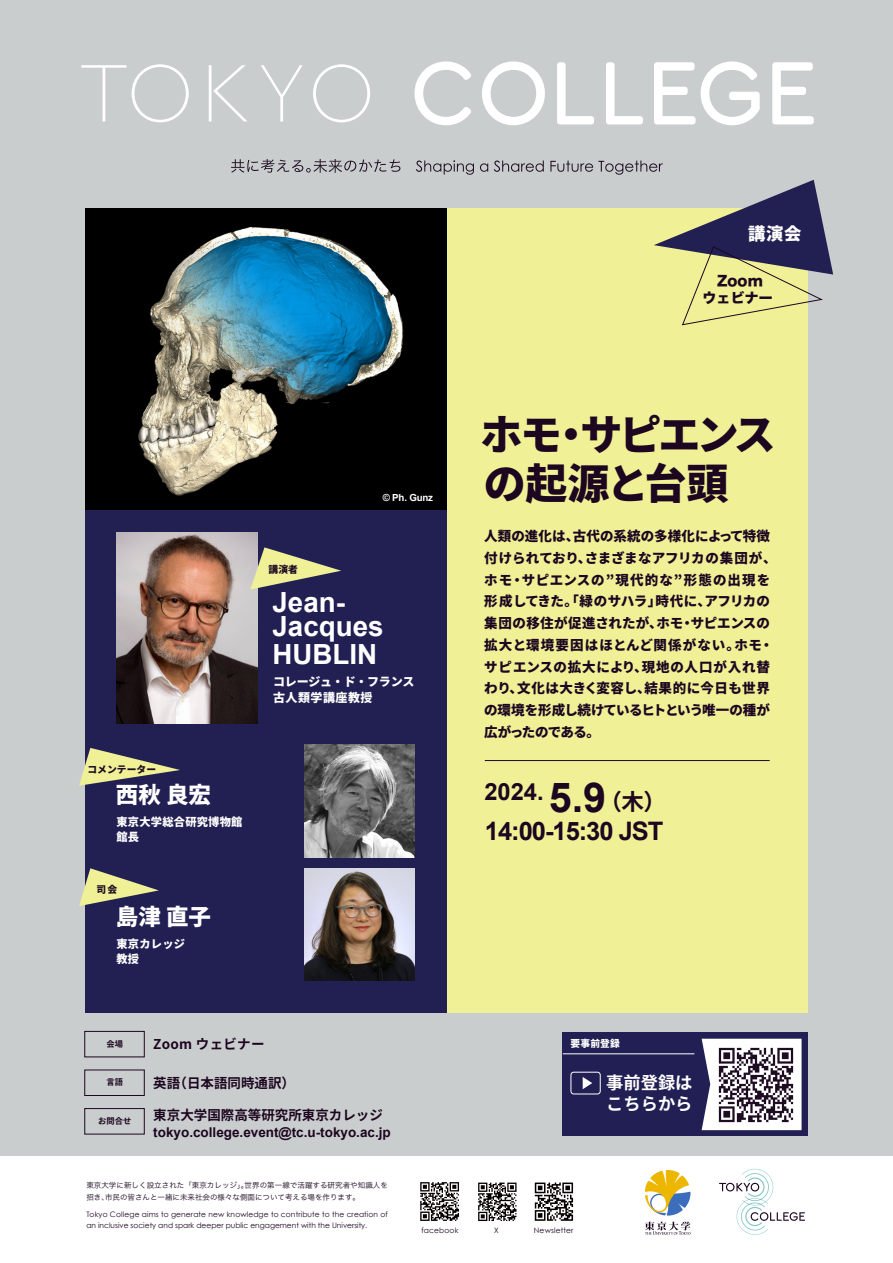
<style>
.page{position:relative;width:893px;height:1263px;background:#cacdcd}
.page>*{position:absolute;margin:0;border:0;box-sizing:border-box;transform-origin:0 0}
.t1{font:900 42px/48.8px "Noto Sans CJ Kjp";letter-spacing:-.065em;color:#1c0620}
.t2{font:700 41.25px "Arial";color:#1c0620}
.t3{font:700 27.75px/24.4px "Arial";color:#fff}
.t4{font:700 25.5px "Arial";letter-spacing:-.04em;color:#1c0620}
.t5{font:700 23.7px "Arial";color:#1c0620}
.t6{font:900 22.5px "Noto Sans CJ Kjp";color:#fff}
.t7{font:700 17.25px/21.4px "Noto Sans CJ Kjp";color:#fff}
.t8{font:900 17.25px "Noto Sans CJ Kjp";color:#fff}
.t9{font:13.88px/16.9px "Hira Kaku Std W8";letter-spacing:.01em;color:#1c0620;text-align:center}
.t10{font:900 13.5px/21.8px "Noto Sans CJ Kjp";letter-spacing:.01em;color:#1c0620}
.t11{font:700 13.5px "Arial";color:#1c0620}
.t12{font:700 13.5px "Noto Sans CJ Kjp";color:#1c0620}
.t13{font:700 13.5px "Noto Sans CJ Kjp";letter-spacing:.02em;color:#1c0620}
.t14{font:900 12px/15.8px "Noto Sans CJ Kjp";letter-spacing:.01em;color:#fff}
.t15{font:900 11.25px/15px "Noto Sans CJ Kjp";letter-spacing:.02em;color:#fff}
.t16{font:900 9.75px "Noto Sans CJ Kjp";letter-spacing:.01em;color:#1e0c22}
.t17{font:700 9.75px "Arial";letter-spacing:-.02em;color:#fff}
.t18{font:900 9.75px "Noto Sans CJ Kjp";letter-spacing:.02em;color:#fff}
.t19{font:700 8.25px "Noto Sans CJ Kjp";color:#1c0620}
.t20{font:7.5px/10.5px "Century Gothic";letter-spacing:.015em;color:#1c0620}
.t21{font:7.5px/12px "Hira Kaku Pro N W3";letter-spacing:.005em;color:#1c0620}
.s1{font-family:"Noto Sans CJ Kjp";font-size:22.5px}
</style>
<div class="page">
<div style="left:0;top:1157px;width:893px;height:106px;background:#fff"></div>
<svg style="left:719px;top:1169px;width:86px;height:66px"></svg>
<svg style="left:420px;top:1182px;width:39px;height:39px"></svg>
<svg style="left:478px;top:1182px;width:39px;height:39px"></svg>
<div style="left:533px;top:1181px;width:42px;height:41px;background:linear-gradient(to bottom,#f4f4f4,#f7f7f7)"></div>
<svg style="left:535px;top:1182px;width:38px;height:39px"></svg>
<svg style="left:645px;top:1170px;width:45px;height:45px"></svg>
<svg style="left:645px;top:1221px;width:45px;height:14px"></svg>
<svg style="left:231px;top:159px;width:169px;height:14px"></svg>
<svg style="left:416px;top:160px;width:58px;height:15px"></svg>
<svg style="left:480px;top:163px;width:8px;height:9px"></svg>
<svg style="left:494px;top:161px;width:50px;height:11px"></svg>
<svg style="left:414px;top:61px;width:57px;height:64px"></svg>
<svg style="left:482px;top:61px;width:63px;height:64px"></svg>
<svg style="left:557px;top:62px;width:37px;height:62px"></svg>
<svg style="left:606px;top:62px;width:37px;height:62px"></svg>
<svg style="left:654px;top:62px;width:41px;height:62px"></svg>
<svg style="left:701px;top:61px;width:59px;height:64px"></svg>
<svg style="left:772px;top:62px;width:42px;height:62px"></svg>
<svg style="left:81px;top:64px;width:108px;height:58px"></svg>
<svg style="left:209px;top:65px;width:38px;height:57px"></svg>
<svg style="left:261px;top:65px;width:42px;height:57px"></svg>
<svg style="left:313px;top:64px;width:57px;height:58px"></svg>
<div style="left:85px;top:208px;width:723px;height:805px;background:#f0f096"></div>
<div style="left:85px;top:208px;width:361px;height:805px;background:#221f53"></div>
<div style="left:84px;top:1070px;width:61px;height:26px;border:1px solid #1c0620"></div>
<div style="left:84px;top:1108px;width:61px;height:26px;border:1px solid #1c0620"></div>
<div style="left:84px;top:1031px;width:61px;height:26px;border:1px solid #1c0620"></div>
<img style="left:85px;top:208px;width:361px;height:302px">
<img style="left:304px;top:868px;width:111px;height:113px">
<img style="left:304px;top:745px;width:111px;height:113px">
<svg style="left:79px;top:868px;width:80px;height:38px"></svg>
<svg style="left:79px;top:748px;width:101px;height:38px"></svg>
<svg style="left:550px;top:161px;width:283px;height:164px"></svg>
<hr style="left:485px;top:760px;width:285px;height:1px;background:#1c0620">
<div style="left:563px;top:1033px;width:245px;height:103px;background:#211f53"></div>
<svg style="left:702px;top:1039px;width:100px;height:91px"></svg>
<hr style="left:563px;top:1053px;width:131px;height:1px;background:#fff">
<svg style="left:583px;top:1077px;width:9px;height:12px"></svg>
<div style="left:571px;top:1072px;width:30px;height:22px;border:1px solid #fff;border-radius:3px"></div>
<img style="left:711px;top:1040px;width:90px;height:89px">
<img style="left:117px;top:533px;width:140px;height:190px">
<svg style="left:250px;top:547px;width:91px;height:42px"></svg>
<p class="t16" style="left:269px;top:564px;width:31px">講演者</p>
<p class="t17" style="left:383px;top:491px;width:52px">© Ph. Gunz</p>
<h3 class="t3" style="left:272px;top:591px;width:113px">Jean-<br>Jacques</h3>
<h3 class="t3" style="left:272px;top:643px;width:106px">HUBLIN</h3>
<p class="t16" style="left:87px;top:763px;width:70px">コメンテーター</p>
<h3 class="t6" style="left:116px;top:782px;width:97px">西秋 良宏</h3>
<p class="t15" style="left:117px;top:815px;width:128px">東京大学総合研究博物館館長</p>
<p class="t16" style="left:96px;top:884px;width:22px">司会</p>
<h3 class="t6" style="left:116px;top:904px;width:97px">島津 直子</h3>
<p class="t15" style="left:117px;top:936px;width:70px">東京カレッジ教授</p>
<p class="t14" style="left:273px;top:674px;width:143px">コレージュ・ド・フランス古人類学講座教授</p>
<p class="t19" style="left:107px;top:1039px;width:18px">会場</p>
<p class="t13" style="left:153px;top:1036px;width:113px">Zoom ウェビナー</p>
<p class="t19" style="left:107px;top:1077px;width:18px">言語</p>
<p class="t12" style="left:153px;top:1075px;width:143px">英語（日本語同時通訳）</p>
<p class="t19" style="left:98px;top:1117px;width:34px">お問合せ</p>
<p class="t12" style="left:153px;top:1107px;width:231px">東京大学国際高等研究所東京カレッジ</p>
<p class="t11" style="left:153px;top:1123px;width:239px">tokyo.college.event@tc.u-tokyo.ac.jp</p>
<p class="t8" style="left:748px;top:224px;width:55px">講演会</p>
<p class="t9" style="left:703px;top:272px;width:71px">Zoom<br>ウェビナー</p>
<h1 class="t1" style="left:481px;top:412px;width:297px">ホモ・サピエンスの起源と台頭</h1>
<p class="t10" style="left:484px;top:526px;width:294px">人類の進化は、古代の系統の多様化によって特徴付けられており、さまざまなアフリカの集団が、ホモ・サピエンスの”現代的な”形態の出現を形成してきた。「緑のサハラ」時代に、アフリカの集団の移住が促進されたが、ホモ・サピエンスの拡大と環境要因はほとんど関係がない。ホモ・サピエンスの拡大により、現地の人口が入れ替わり、文化は大きく変容し、結果的に今日も世界の環境を形成し続けているヒトという唯一の種が広がったのである。</p>
<h2 class="t2" style="left:549px;top:770px;width:119px">5.9 <span class="s1">（木）</span></h2>
<h3 class="t4" style="left:485px;top:814px;width:180px">14:00-15:30 JST</h3>
<h3 class="t5" style="left:484px;top:776px;width:61px">2024.</h3>
<p class="t18" style="left:570px;top:1038px;width:51px">要事前登録</p>
<p class="t7" style="left:606px;top:1072px;width:88px">事前登録はこちらから</p>
<p class="t21" style="left:86px;top:1179px;width:303px">東京大学に新しく設立された「東京カレッジ」。世界の第一線で活躍する研究者や知識人を招き、市民の皆さんと一緒に未来社会の様々な側面について考える場を作ります。</p>
<p class="t20" style="left:86px;top:1209px;width:303px">Tokyo College aims to generate new knowledge to contribute to the creation of an inclusive society and spark deeper public engagement with the University.</p>
<p class="t20" style="left:421px;top:1225px;width:39px">facebook</p>
<p class="t20" style="left:494px;top:1225px;width:6px">X</p>
<p class="t20" style="left:534px;top:1225px;width:41px">Newsletter</p>
</div>
